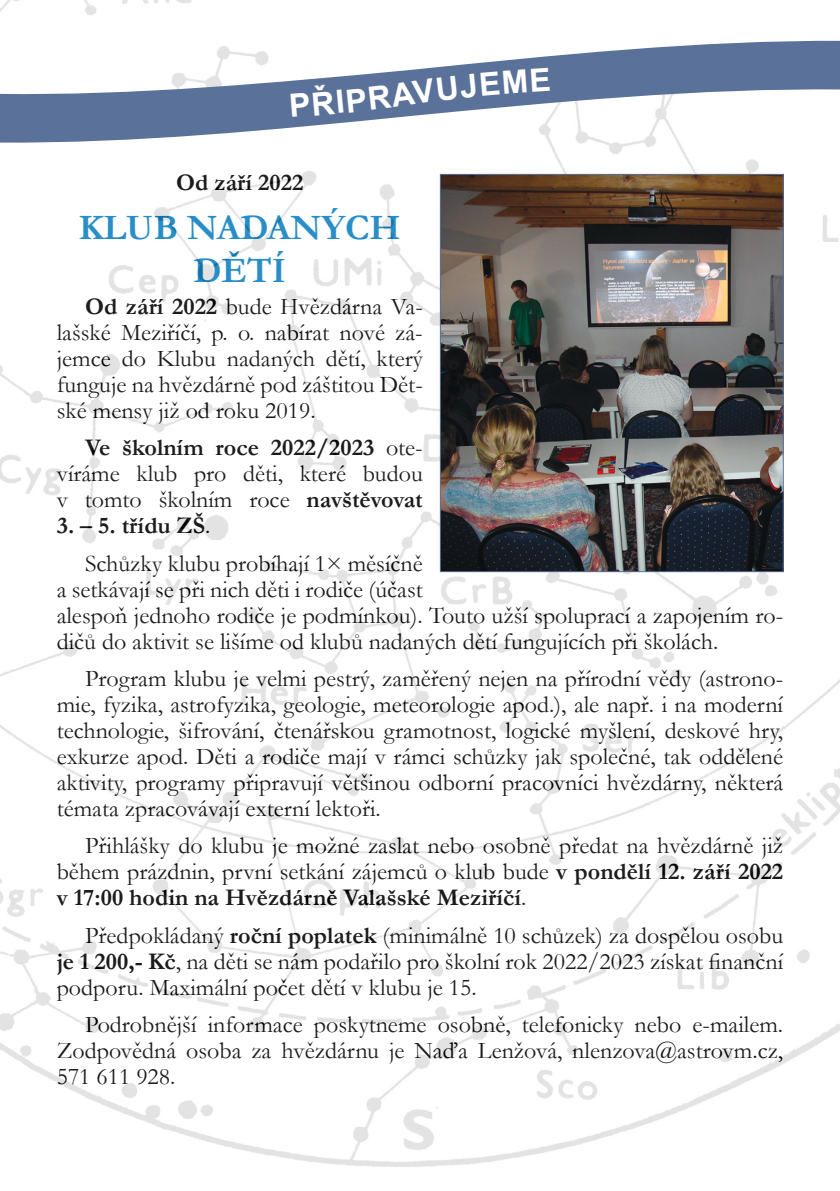
<style>
.page{position:relative;width:840px;height:1191px;background:#fff}
.page>*{position:absolute;margin:0;border:0;box-sizing:border-box;transform-origin:0 0}
.t1{font:700 36px/43.2px "Garamond";color:#0f81c2;text-align:center}
.t2{font:24px/26px "Garamond";color:#000;text-align:justify}
.t3{font:700 24px "Garamond";color:#000}
.s1{font-weight:700}
</style>
<div class="page">
<img style="left:0;top:0;width:839px;height:1167px">
<img style="left:441px;top:176px;width:340px;height:394px">
<div style="left:439px;top:174px;width:344px;height:398px;border:1px solid #5a719a"></div>
<svg style="left:0;top:41px;width:839px;height:102px"></svg>
<svg style="left:290px;top:68px;width:259px;height:49px;background:#7387a9"></svg>
<p class="t3" style="left:176px;top:166px;width:129px">Od září 2022</p>
<h1 class="t1" style="left:79px;top:206px;width:323px">Klub nadanýc h dětí</h1>
<p class="t2" style="left:57px;top:293px;width:367px;text-indent:28px"><span class="s1">Od září 2022</span> bude Hvězdárna Va&shy;lašské Meziříčí, p. o. nabírat nové zá&shy;jemce do Klubu nadaných dětí, který funguje na hvězdárně pod záštitou Dět&shy;ské mensy již od roku 2019.</p>
<p class="t2" style="left:57px;top:434px;width:367px;text-indent:28px"><span class="s1">Ve školním roce 2022/2023</span> ote&shy;víráme klub pro děti, které budou v tomto školním roce <span class="s1">navštěvovat</span></p>
<p class="t2" style="left:85px;top:506px;width:339px;line-height:37.4px;text-indent:-28px"><span class="s1">3. – 5. třídu ZŠ</span>.<br>Schůzky klubu probíhají 1× měsíčně</p>
<p class="t2" style="left:57px;top:575px;width:727px;text-align:left">a setkávají se při nich děti i rodiče (účast<br>alespoň jednoho rodiče je podmínkou). Touto užší spoluprací a zapojením ro&shy;dičů do aktivit se lišíme od klubů nadaných dětí fungujících při školách.</p>
<p class="t2" style="left:57px;top:665px;width:727px;text-indent:28px">Program klubu je velmi pestrý, zaměřený nejen na přírodní vědy (astrono&shy;mie, fyzika, astrofyzika, geologie, meteorologie apod.), ale např. i na moderní technologie, šifrování, čtenářskou gramotnost, logické myšlení, deskové hry, exkurze apod. Děti a rodiče mají v rámci schůzky jak společné, tak oddělené aktivity, programy připravují většinou odborní pracovníci hvězdárny, některá témata zpracovávají externí lektoři.</p>
<p class="t2" style="left:57px;top:832px;width:727px;text-indent:28px">Přihlášky do klubu je možné zaslat nebo osobně předat na hvězdárně již během prázdnin, první setkání zájemců o klub bude <span class="s1">v pondělí 12. září 2022 v 17:00 hodin na Hvězdárně Valašské Meziříčí</span>.</p>
<p class="t2" style="left:57px;top:921px;width:727px;text-indent:28px">Předpokládaný <span class="s1">roční poplatek</span> (minimálně 10 schůzek) za dospělou osobu <span class="s1">je 1 200,- Kč</span>, na děti se nám podařilo pro školní rok 2022/2023 získat finanční podporu. Maximální počet dětí v klubu je 15.</p>
<p class="t2" style="left:57px;top:1011px;width:727px;text-indent:28px">Podrobnější informace poskytneme osobně, telefonicky nebo e-mailem.<br>Zodpovědná osoba za hvězdárnu je Naďa Lenžová, nlenzova@astrovm.cz, 571 611 928.</p>
</div>
